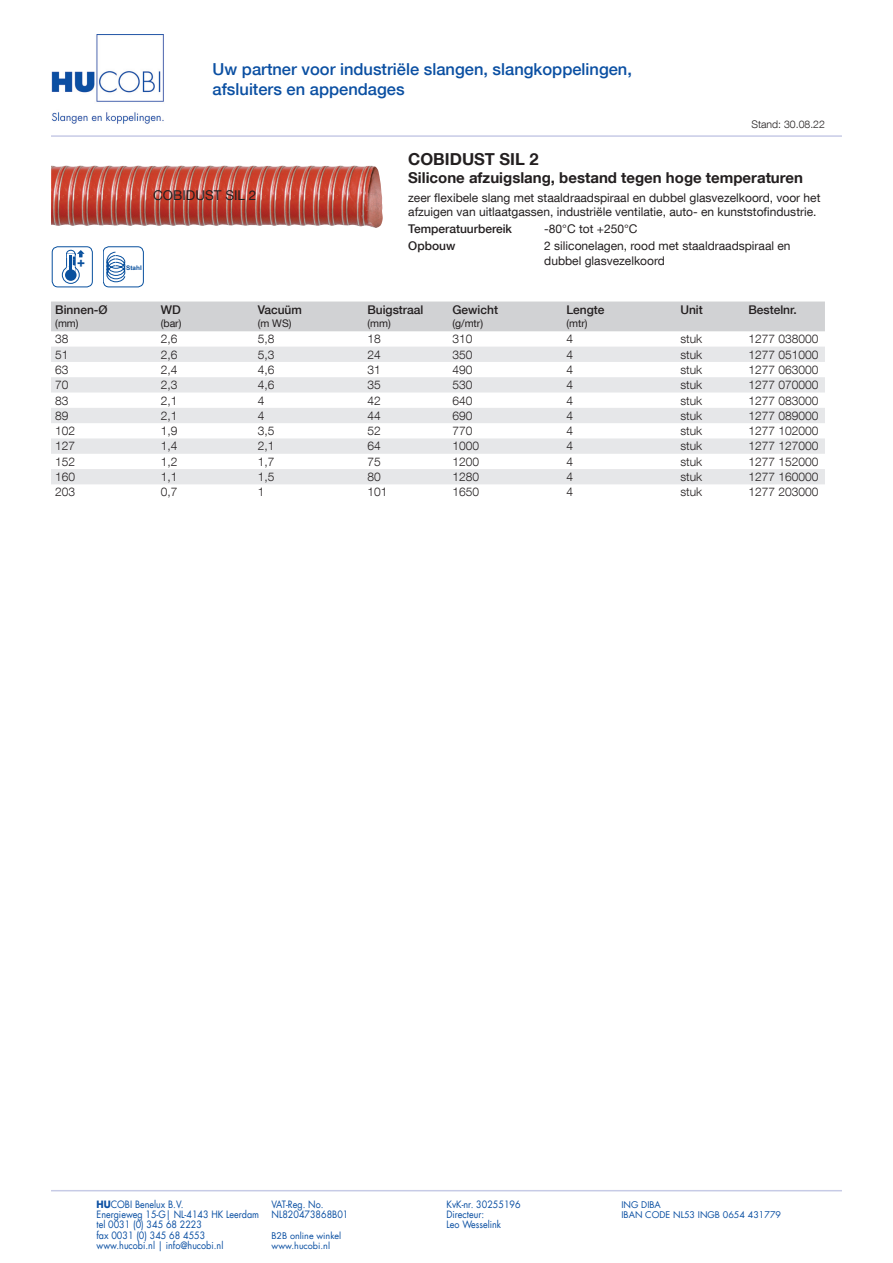
<style>
.page{position:relative;width:893px;height:1263px;background:#fff}
.page>*{position:absolute;margin:0;border:0;box-sizing:border-box;transform-origin:0 0}
.t1{font:500 16.5px/19.8px "Helvetica Neue LT Com";color:#0a4fa2}
.t2{font:700 16.5px "Helvetica Neue LT Com";color:#231f20}
.t3{font:700 15px "Helvetica Neue LT Com";color:#231f20}
.t4{font:13.5px "Helvetica Neue LT Com";color:#231f20}
.t5{font:700 13.5px "Arial";color:#08509e}
.t6{font:300 12px "Helvetica Neue LT Com";color:#231f20}
.t7{font:12px/14.4px "Helvetica Neue LT Com";color:#231f20}
.t8{font:500 12px "Helvetica Neue LT Com";color:#231f20}
.t9{font:10.5px "Helvetica Neue LT Com";color:#231f20}
.t10{font:300 10.5px "Helvetica Neue LT Com";color:#231f20}
.t11{font:9.9px "Futura LT";color:#0a4fa2;scale:.91 1}
.t12{font:9px "Futura LT";color:#0a4fa2}
.t13{font:700 6.3px "Arial";color:#08509e}
.s1{font-weight:700}
</style>
<div class="page">
<hr style="left:51px;top:1190px;width:791px;height:1px;background:#c7cbe6">
<img style="left:51px;top:34px;width:113px;height:90px">
<hr style="left:51px;top:135px;width:791px;height:2px;background:#c7cbe6">
<div style="left:51px;top:301px;width:774px;height:30px;background:#d1d2d4"></div>
<svg style="left:51px;top:347px;width:774px;height:137px;fill:#e6e7e9"></svg>
<div style="left:52px;top:247px;width:41px;height:40px;border:1px solid #08509e;border-radius:6px"></div>
<svg style="left:62px;top:250px;width:23px;height:34px"></svg>
<img style="left:51px;top:165px;width:332px;height:63px">
<div style="left:103px;top:247px;width:41px;height:40px;border:1px solid #08509e;border-radius:6px"></div>
<svg style="left:106px;top:252px;width:19px;height:30px"></svg>
<p class="t5" style="left:77px;top:254px;width:9px">+</p>
<p class="t8" style="left:55px;top:303px;width:54px">Binnen-Ø</p>
<p class="t9" style="left:55px;top:317px;width:25px">(mm)</p>
<p class="t13" style="left:126px;top:264px;width:17px">Stahl</p>
<h1 class="t1" style="left:213px;top:59px;width:421px">Uw partner voor industriële slangen, slangkoppelingen, afsluiters en appendages</h1>
<p class="t10" style="left:751px;top:118px;width:75px">Stand: 30.08.22</p>
<p class="t4" style="left:153px;top:187px;width:105px">COBIDUST SIL 2</p>
<h1 class="t2" style="left:408px;top:149px;width:132px">COBIDUST SIL 2</h1>
<p class="t3" style="left:408px;top:168px;width:396px">Silicone afzuigslang, bestand tegen hoge temperaturen</p>
<p class="t7" style="left:408px;top:190px;width:414px">zeer flexibele slang met staaldraadspiraal en dubbel glasvezelkoord, voor het afzuigen van uitlaatgassen, industriële ventilatie, auto- en kunststofindustrie.</p>
<p class="t8" style="left:408px;top:222px;width:105px">Temperatuurbereik</p>
<p class="t7" style="left:544px;top:222px;width:95px">-80°C tot +250°C</p>
<p class="t8" style="left:408px;top:239px;width:49px">Opbouw</p>
<p class="t7" style="left:544px;top:239px;width:248px">2 siliconelagen, rood met staaldraadspiraal en dubbel glasvezelkoord</p>
<p class="t8" style="left:161px;top:303px;width:21px">WD</p>
<p class="t9" style="left:161px;top:317px;width:22px">(bar)</p>
<p class="t8" style="left:258px;top:303px;width:46px">Vacuüm</p>
<p class="t9" style="left:258px;top:317px;width:35px">(m WS)</p>
<p class="t8" style="left:367px;top:303px;width:58px">Buigstraal</p>
<p class="t9" style="left:367px;top:317px;width:25px">(mm)</p>
<p class="t8" style="left:452px;top:303px;width:47px">Gewicht</p>
<p class="t9" style="left:452px;top:317px;width:32px">(g/mtr)</p>
<p class="t8" style="left:566px;top:303px;width:40px">Lengte</p>
<p class="t9" style="left:566px;top:317px;width:23px">(mtr)</p>
<p class="t8" style="left:680px;top:302px;width:24px">Unit</p>
<p class="t8" style="left:748px;top:302px;width:50px">Bestelnr.</p>
<p class="t6" style="left:55px;top:332px;width:15px">38</p>
<p class="t6" style="left:161px;top:332px;width:18px">2,6</p>
<p class="t6" style="left:258px;top:332px;width:18px">5,8</p>
<p class="t6" style="left:367px;top:332px;width:15px">18</p>
<p class="t6" style="left:452px;top:332px;width:22px">310</p>
<p class="t6" style="left:566px;top:332px;width:8px">4</p>
<p class="t6" style="left:680px;top:332px;width:23px">stuk</p>
<p class="t6" style="left:748px;top:332px;width:72px">1277 038000</p>
<p class="t6" style="left:55px;top:347px;width:15px">51</p>
<p class="t6" style="left:161px;top:347px;width:18px">2,6</p>
<p class="t6" style="left:258px;top:347px;width:18px">5,3</p>
<p class="t6" style="left:367px;top:347px;width:15px">24</p>
<p class="t6" style="left:452px;top:347px;width:22px">350</p>
<p class="t6" style="left:566px;top:347px;width:8px">4</p>
<p class="t6" style="left:680px;top:347px;width:23px">stuk</p>
<p class="t6" style="left:748px;top:347px;width:72px">1277 051000</p>
<p class="t6" style="left:55px;top:362px;width:15px">63</p>
<p class="t6" style="left:161px;top:362px;width:18px">2,4</p>
<p class="t6" style="left:258px;top:362px;width:18px">4,6</p>
<p class="t6" style="left:367px;top:362px;width:15px">31</p>
<p class="t6" style="left:452px;top:362px;width:22px">490</p>
<p class="t6" style="left:566px;top:362px;width:8px">4</p>
<p class="t6" style="left:680px;top:362px;width:23px">stuk</p>
<p class="t6" style="left:748px;top:362px;width:72px">1277 063000</p>
<p class="t6" style="left:55px;top:378px;width:15px">70</p>
<p class="t6" style="left:161px;top:378px;width:18px">2,3</p>
<p class="t6" style="left:258px;top:378px;width:18px">4,6</p>
<p class="t6" style="left:367px;top:378px;width:15px">35</p>
<p class="t6" style="left:452px;top:378px;width:22px">530</p>
<p class="t6" style="left:566px;top:378px;width:8px">4</p>
<p class="t6" style="left:680px;top:378px;width:23px">stuk</p>
<p class="t6" style="left:748px;top:378px;width:72px">1277 070000</p>
<p class="t6" style="left:55px;top:393px;width:15px">83</p>
<p class="t6" style="left:161px;top:393px;width:18px">2,1</p>
<p class="t6" style="left:258px;top:393px;width:8px">4</p>
<p class="t6" style="left:367px;top:393px;width:15px">42</p>
<p class="t6" style="left:452px;top:393px;width:22px">640</p>
<p class="t6" style="left:566px;top:393px;width:8px">4</p>
<p class="t6" style="left:680px;top:393px;width:23px">stuk</p>
<p class="t6" style="left:748px;top:393px;width:72px">1277 083000</p>
<p class="t6" style="left:55px;top:408px;width:15px">89</p>
<p class="t6" style="left:161px;top:408px;width:18px">2,1</p>
<p class="t6" style="left:258px;top:408px;width:8px">4</p>
<p class="t6" style="left:367px;top:408px;width:15px">44</p>
<p class="t6" style="left:452px;top:408px;width:22px">690</p>
<p class="t6" style="left:566px;top:408px;width:8px">4</p>
<p class="t6" style="left:680px;top:408px;width:23px">stuk</p>
<p class="t6" style="left:748px;top:408px;width:72px">1277 089000</p>
<p class="t6" style="left:55px;top:423px;width:22px">102</p>
<p class="t6" style="left:161px;top:423px;width:18px">1,9</p>
<p class="t6" style="left:258px;top:423px;width:18px">3,5</p>
<p class="t6" style="left:367px;top:423px;width:15px">52</p>
<p class="t6" style="left:452px;top:423px;width:22px">770</p>
<p class="t6" style="left:566px;top:423px;width:8px">4</p>
<p class="t6" style="left:680px;top:423px;width:23px">stuk</p>
<p class="t6" style="left:748px;top:423px;width:72px">1277 102000</p>
<p class="t6" style="left:55px;top:439px;width:22px">127</p>
<p class="t6" style="left:161px;top:439px;width:18px">1,4</p>
<p class="t6" style="left:258px;top:439px;width:18px">2,1</p>
<p class="t6" style="left:367px;top:439px;width:15px">64</p>
<p class="t6" style="left:452px;top:439px;width:28px">1000</p>
<p class="t6" style="left:566px;top:439px;width:8px">4</p>
<p class="t6" style="left:680px;top:439px;width:23px">stuk</p>
<p class="t6" style="left:748px;top:439px;width:72px">1277 127000</p>
<p class="t6" style="left:55px;top:454px;width:22px">152</p>
<p class="t6" style="left:161px;top:454px;width:18px">1,2</p>
<p class="t6" style="left:258px;top:454px;width:18px">1,7</p>
<p class="t6" style="left:367px;top:454px;width:15px">75</p>
<p class="t6" style="left:452px;top:454px;width:28px">1200</p>
<p class="t6" style="left:566px;top:454px;width:8px">4</p>
<p class="t6" style="left:680px;top:454px;width:23px">stuk</p>
<p class="t6" style="left:748px;top:454px;width:72px">1277 152000</p>
<p class="t6" style="left:55px;top:469px;width:22px">160</p>
<p class="t6" style="left:161px;top:469px;width:18px">1,1</p>
<p class="t6" style="left:258px;top:469px;width:18px">1,5</p>
<p class="t6" style="left:367px;top:469px;width:15px">80</p>
<p class="t6" style="left:452px;top:469px;width:28px">1280</p>
<p class="t6" style="left:566px;top:469px;width:8px">4</p>
<p class="t6" style="left:680px;top:469px;width:23px">stuk</p>
<p class="t6" style="left:748px;top:469px;width:72px">1277 160000</p>
<p class="t6" style="left:55px;top:485px;width:22px">203</p>
<p class="t6" style="left:161px;top:485px;width:18px">0,7</p>
<p class="t6" style="left:258px;top:485px;width:8px">1</p>
<p class="t6" style="left:367px;top:485px;width:22px">101</p>
<p class="t6" style="left:452px;top:485px;width:28px">1650</p>
<p class="t6" style="left:566px;top:485px;width:8px">4</p>
<p class="t6" style="left:680px;top:485px;width:23px">stuk</p>
<p class="t6" style="left:748px;top:485px;width:72px">1277 203000</p>
<p class="t11" style="left:97px;top:1198px;width:97px"><span class="s1">HU</span>COBI Benelux B.V.</p>
<p class="t11" style="left:271px;top:1198px;width:59px">VAT-Reg. No.</p>
<p class="t11" style="left:446px;top:1198px;width:83px">KvK-nr. 30255196</p>
<p class="t12" style="left:621px;top:1199px;width:41px">ING DIBA</p>
<p class="t11" style="left:97px;top:1208px;width:278px">Energieweg 15-G| NL-4143 HK Leerdam NL820473868B01</p>
<p class="t11" style="left:446px;top:1208px;width:43px">Directeur:</p>
<p class="t12" style="left:621px;top:1209px;width:161px">IBAN CODE NL53 INGB 0654 431779</p>
<p class="t11" style="left:97px;top:1218px;width:117px">tel 0031 (0) 345 68 2223</p>
<p class="t11" style="left:446px;top:1218px;width:62px">Leo Wesselink</p>
<p class="t11" style="left:97px;top:1229px;width:121px">fax 0031 (0) 345 68 4553</p>
<p class="t12" style="left:271px;top:1229px;width:71px">B2B online winkel</p>
<p class="t11" style="left:97px;top:1239px;width:141px">www.hucobi.nl | info@hucobi.nl</p>
<p class="t12" style="left:271px;top:1240px;width:60px">www.hucobi.nl</p>
</div>
